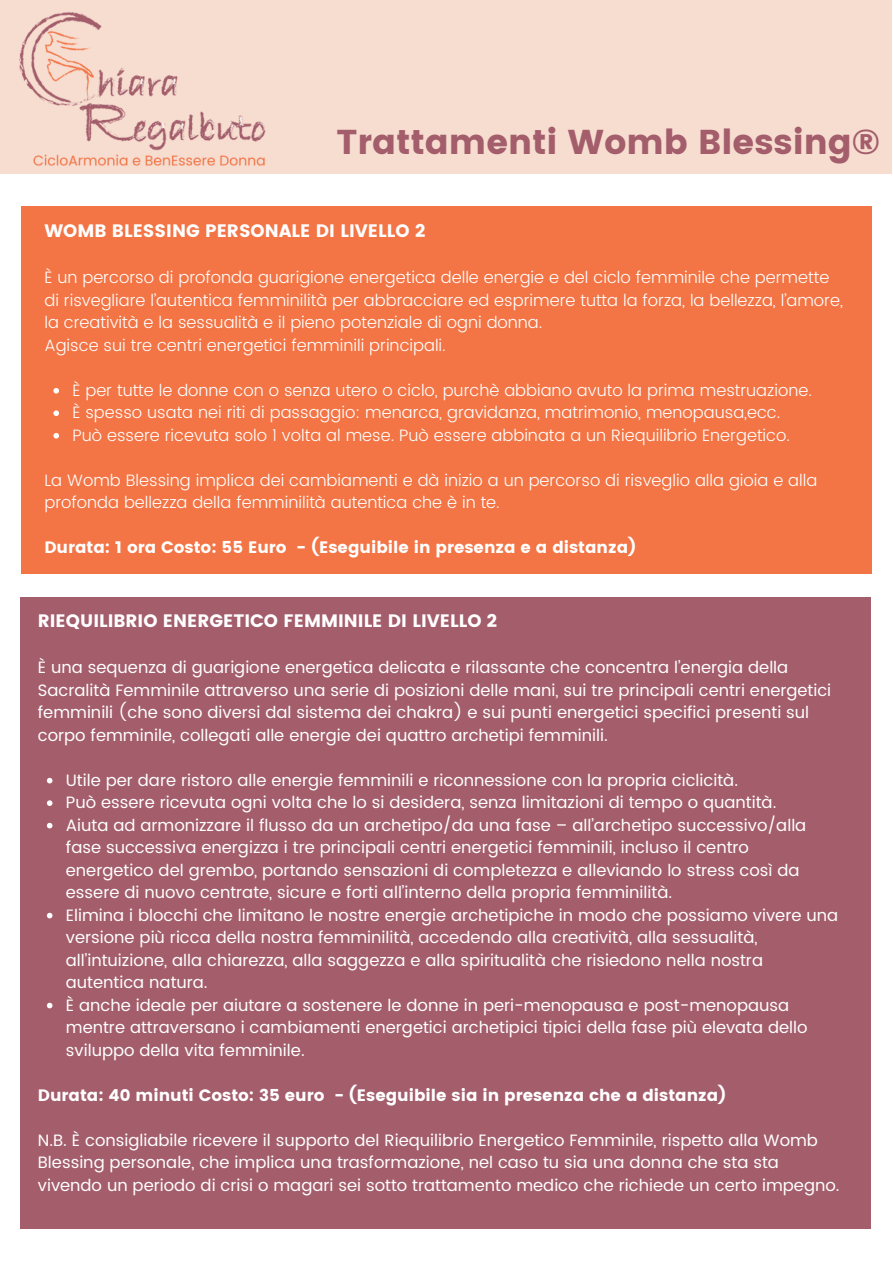
<style>
.page{position:relative;width:893px;height:1264px;background:#fff}
.page>*{position:absolute;margin:0;border:0;box-sizing:border-box;transform-origin:0 0}
.t1{font:34.5px "Poppins";color:#a35d6b}
.t2{font:18px "Poppins";color:#fff}
.t3{font:16.5px/22.5px "Poppins";color:#fff}
.t4{font:300 16.5px/22.5px "Poppins";color:#fff}
.t5{font:16.5px "Poppins";color:#fff}
</style>
<div class="page">
<div style="left:21px;top:206px;width:850px;height:367px;background:#f37444"></div>
<svg style="left:53px;top:388px;width:6px;height:5px"></svg>
<svg style="left:53px;top:410px;width:6px;height:6px"></svg>
<svg style="left:53px;top:433px;width:6px;height:5px"></svg>
<div style="left:20px;top:597px;width:850px;height:631px;background:#a35d6b"></div>
<svg style="left:47px;top:777px;width:5px;height:6px"></svg>
<svg style="left:47px;top:800px;width:5px;height:6px"></svg>
<svg style="left:47px;top:822px;width:5px;height:6px"></svg>
<svg style="left:47px;top:912px;width:5px;height:6px"></svg>
<svg style="left:47px;top:1002px;width:5px;height:6px"></svg>
<div style="left:0;top:0;width:891px;height:174px;background:#f6ddd0"></div>
<img style="left:19px;top:12px;width:247px;height:154px">
<h1 class="t1" style="left:336px;top:122px;width:544px">Trattamenti Womb Blessing®</h1>
<p class="t2" style="left:44px;top:220px;width:382px">WOMB BLESSING PERSONALE DI LIVELLO 2</p>
<p class="t4" style="left:44px;top:266px;width:799px">È un percorso di profonda guarigione energetica delle energie e del ciclo femminile che permette di risvegliare l’autentica femminilità per abbracciare ed esprimere tutta la forza, la bellezza, l’amore, la creatività e la sessualità e il pieno potenziale di ogni donna.<br>Agisce sui tre centri energetici femminili principali.</p>
<p class="t4" style="left:72px;top:379px;width:741px">È per tutte le donne con o senza utero o ciclo, purchè abbiano avuto la prima mestruazione.<br>È spesso usata nei riti di passaggio: menarca, gravidanza, matrimonio, menopausa,ecc.<br>Può essere ricevuta solo 1 volta al mese. Può essere abbinata a un Riequilibrio Energetico.</p>
<p class="t4" style="left:44px;top:469px;width:774px">La Womb Blessing implica dei cambiamenti e dà inizio a un percorso di risveglio alla gioia e alla profonda bellezza della femminilità autentica che è in te.</p>
<p class="t5" style="left:44px;top:538px;width:593px">Durata: 1 ora Costo: 55 Euro - (Eseguibile in presenza e a distanza)</p>
<p class="t2" style="left:38px;top:610px;width:461px">RIEQUILIBRIO ENERGETICO FEMMINILE DI LIVELLO 2</p>
<p class="t3" style="left:38px;top:656px;width:794px">È una sequenza di guarigione energetica delicata e rilassante che concentra l’energia della Sacralità Femminile attraverso una serie di posizioni delle mani, sui tre principali centri energetici femminili (che sono diversi dal sistema dei chakra) e sui punti energetici specifici presenti sul corpo femminile, collegati alle energie dei quattro archetipi femminili.</p>
<p class="t3" style="left:66px;top:768px;width:773px">Utile per dare ristoro alle energie femminili e riconnessione con la propria ciclicità.<br>Può essere ricevuta ogni volta che lo si desidera, senza limitazioni di tempo o quantità.<br>Aiuta ad armonizzare il flusso da un archetipo/da una fase – all’archetipo successivo/alla fase successiva energizza i tre principali centri energetici femminili, incluso il centro energetico del grembo, portando sensazioni di completezza e alleviando lo stress così da essere di nuovo centrate, sicure e forti all’interno della propria femminilità.<br>Elimina i blocchi che limitano le nostre energie archetipiche in modo che possiamo vivere una versione più ricca della nostra femminilità, accedendo alla creatività, alla sessualità, all’intuizione, alla chiarezza, alla saggezza e alla spiritualità che risiedono nella nostra autentica natura.<br>È anche ideale per aiutare a sostenere le donne in peri-menopausa e post-menopausa mentre attraversano i cambiamenti energetici archetipici tipici della fase più elevata dello sviluppo della vita femminile.</p>
<p class="t5" style="left:38px;top:1085px;width:689px">Durata: 40 minuti Costo: 35 euro - (Eseguibile sia in presenza che a distanza)</p>
<p class="t3" style="left:38px;top:1128px;width:803px">N.B. È consigliabile ricevere il supporto del Riequilibrio Energetico Femminile, rispetto alla Womb<br>Blessing personale, che implica una trasformazione, nel caso tu sia una donna che sta sta vivendo un periodo di crisi o magari sei sotto trattamento medico che richiede un certo impegno.</p>
</div>
